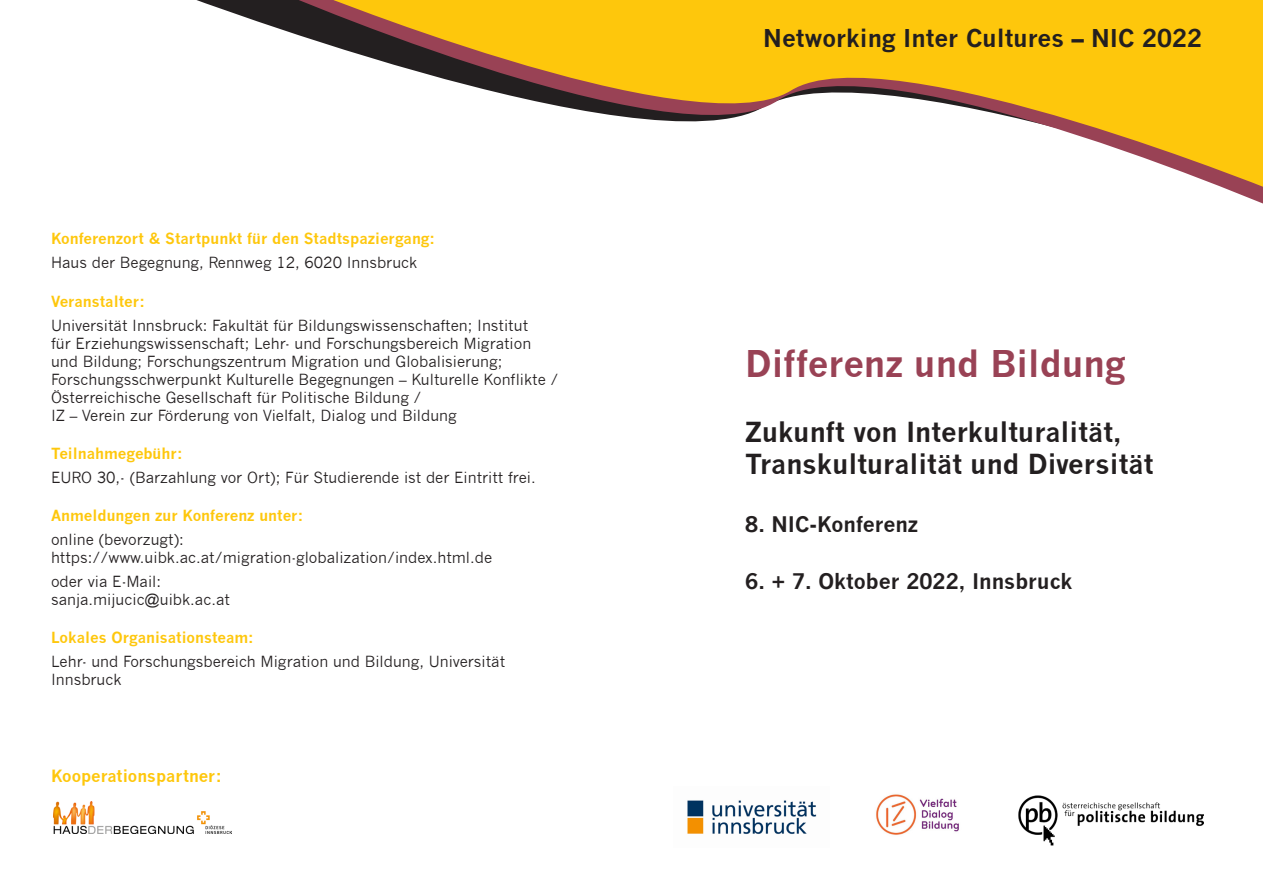
<style>
.page{position:relative;width:1263px;height:893px;background:#fff}
.page>*{position:absolute;margin:0;border:0;box-sizing:border-box;transform-origin:0 0}
.t1{font:700 36px "News Gothic";color:#994255}
.t2{font:700 27px/32.4px "News Gothic";color:#231f20}
.t3{font:700 24px "News Gothic";color:#231f20}
.t4{font:700 21px "News Gothic";color:#231f20}
.t5{font:700 16.5px "News Gothic";color:#fec70c}
.t6{font:15px/18px "News Gothic";color:#231f20}
.Überschrift{font:700 15px "News Gothic";color:#fec70c}
</style>
<div class="page">
<svg style="left:252px;top:0;width:1011px;height:204px"></svg>
<svg style="left:293px;top:0;width:970px;height:197px"></svg>
<img style="left:1018px;top:795px;width:185px;height:51px">
<img style="left:53px;top:801px;width:179px;height:32px">
<img style="left:876px;top:794px;width:83px;height:41px">
<img style="left:687px;top:800px;width:130px;height:34px">
<p class="Überschrift" style="left:51px;top:230px;width:385px">Konferenzort &amp; Startpunkt für den Stadtspaziergang:</p>
<p class="t6" style="left:51px;top:254px;width:368px">Haus der Begegnung, Rennweg 12, 6020 Innsbruck</p>
<p class="Überschrift" style="left:51px;top:292px;width:95px">Veranstalter:</p>
<p class="t6" style="left:51px;top:316px;width:509px">Universität Innsbruck: Fakultät für Bildungswissenschaften; Institut<br>für Erziehungswissenschaft; Lehr- und Forschungsbereich Migration und Bildung; Forschungszentrum Migration und Globalisierung; Forschungsschwerpunkt Kulturelle Begegnungen – Kulturelle Konflikte /</p>
<p class="t6" style="left:51px;top:388px;width:407px">Österreichische Gesellschaft für Politische Bildung /<br>IZ – Verein zur Förderung von Vielfalt, Dialog und Bildung</p>
<p class="Überschrift" style="left:51px;top:444px;width:133px">Teilnahmegebühr:</p>
<p class="t6" style="left:51px;top:468px;width:486px">EURO 30,- (Barzahlung vor Ort); Für Studierende ist der Eintritt frei.</p>
<p class="Überschrift" style="left:51px;top:506px;width:254px">Anmeldungen zur Konferenz unter:</p>
<p class="t6" style="left:51px;top:531px;width:443px">online (bevorzugt): https://www.uibk.ac.at/migration-globalization/index.html.de</p>
<p class="t6" style="left:51px;top:573px;width:112px">oder via E-Mail:</p>
<p class="t6" style="left:51px;top:591px;width:180px">sanja.mijucic@uibk.ac.at</p>
<p class="Überschrift" style="left:51px;top:629px;width:204px">Lokales Organisationsteam:</p>
<p class="t6" style="left:51px;top:653px;width:456px">Lehr- und Forschungsbereich Migration und Bildung, Universität<br>Innsbruck</p>
<p class="t5" style="left:51px;top:766px;width:172px">Kooperationspartner:</p>
<p class="t3" style="left:763px;top:23px;width:440px">Networking Inter Cultures – NIC 2022</p>
<p class="t1" style="left:745px;top:342px;width:382px">Differenz und Bildung</p>
<p class="t2" style="left:745px;top:415px;width:410px">Zukunft von Interkulturalität,<br>Transkulturalität und Diversität</p>
<p class="t4" style="left:745px;top:511px;width:175px">8. NIC-Konferenz</p>
<p class="t4" style="left:745px;top:569px;width:329px">6. + 7. Oktober 2022, Innsbruck</p>
</div>
